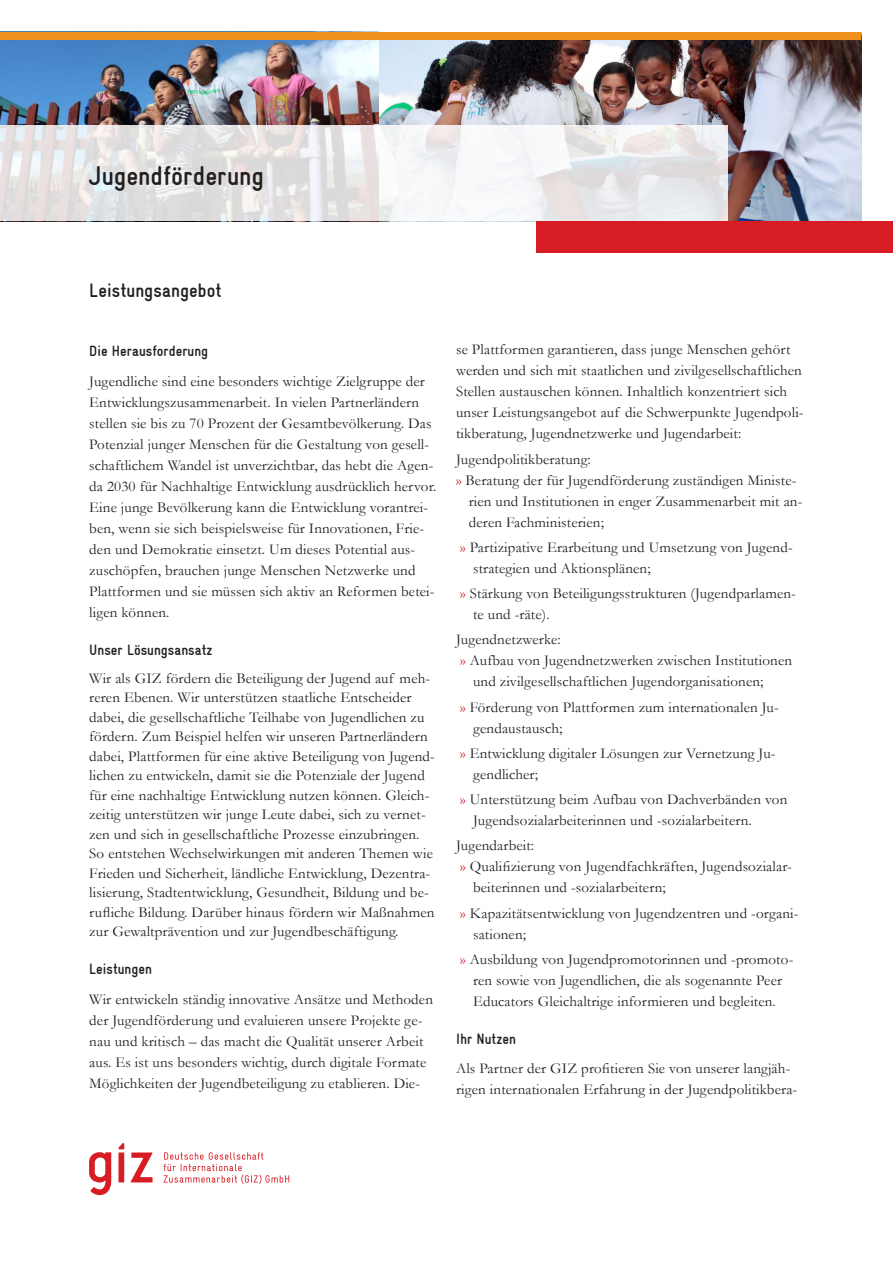
<style>
.page{position:relative;width:893px;height:1263px;background:#fff}
.page>*{position:absolute;margin:0;border:0;box-sizing:border-box;transform-origin:0 0}
.Titel{font:700 condensed 27px "GIZ Gravur TT";color:#231f20}
.t1{font:700 condensed 19.5px "GIZ Gravur TT";color:#231f20}
.Fliesstext{font:15px/21px "Garamond";letter-spacing:.01em;color:#231f20}
.Fliesstext-2{font:700 condensed 15px "GIZ Gravur TT";color:#231f20}
.Überschrift{font:700 condensed 15px "GIZ Gravur TT";color:#231f20}
.s1{color:#d81c23}
</style>
<div class="page">
<img style="left:0;top:39px;width:861px;height:182px">
<div style="left:536px;top:221px;width:357px;height:32px;background:#d81c23"></div>
<svg style="left:89px;top:1152px;width:22px;height:43px"></svg>
<svg style="left:131px;top:1152px;width:22px;height:30px"></svg>
<svg style="left:118px;top:1143px;width:6px;height:39px"></svg>
<svg style="left:164px;top:1152px;width:125px;height:32px"></svg>
<svg style="left:0;top:125px;width:727px;height:96px"></svg>
<div style="left:0;top:32px;width:861px;height:7px;background:#ef8f1c"></div>
<p class="Titel" style="left:89px;top:161px;width:176px">Jugendförderung</p>
<h2 class="t1" style="left:89px;top:279px;width:134px">Leistungsangebot</h2>
<p class="Überschrift" style="left:89px;top:343px;width:120px">Die Herausforderung</p>
<p class="Fliesstext" style="left:89px;top:370px;width:349px">Jugendliche sind eine besonders wichtige Zielgruppe der Entwicklungszusammenarbeit. In vielen Partnerländern stellen sie bis zu 70 Prozent der Gesamtbevölkerung. Das Potenzial junger Menschen für die Gestaltung von gesell&shy;schaftlichem Wandel ist unverzichtbar, das hebt die Agen&shy;da 2030 für Nachhaltige Entwicklung ausdrücklich hervor.<br>Eine junge Bevölkerung kann die Entwicklung vorantrei&shy;ben, wenn sie sich beispielsweise für Innovationen, Frie&shy;den und Demokratie einsetzt. Um dieses Potential aus&shy;zuschöpfen, brauchen junge Menschen Netzwerke und Plattformen und sie müssen sich aktiv an Reformen betei&shy;ligen können.</p>
<p class="Fliesstext-2" style="left:89px;top:641px;width:125px">Unser Lösungsansatz</p>
<p class="Fliesstext" style="left:89px;top:668px;width:347px;line-height:19.5px">Wir als GIZ fördern die Beteiligung der Jugend auf meh&shy;reren Ebenen. Wir unterstützen staatliche Entscheider dabei, die gesellschaftliche Teilhabe von Jugendlichen zu fördern. Zum Beispiel helfen wir unseren Partnerländern dabei, Plattformen für eine aktive Beteiligung von Jugend&shy;lichen zu entwickeln, damit sie die Potenziale der Jugend für eine nachhaltige Entwicklung nutzen können. Gleich&shy;zeitig unterstützen wir junge Leute dabei, sich zu vernet&shy;zen und sich in gesellschaftliche Prozesse einzubringen.<br>So entstehen Wechselwirkungen mit anderen Themen wie Frieden und Sicherheit, ländliche Entwicklung, Dezentra&shy;lisierung, Stadtentwicklung, Gesundheit, Bildung und be&shy;rufliche Bildung. Darüber hinaus fördern wir Maßnahmen zur Gewaltprävention und zur Jugendbeschäftigung.</p>
<p class="Fliesstext-2" style="left:89px;top:961px;width:64px">Leistungen</p>
<p class="Fliesstext" style="left:89px;top:988px;width:345px">Wir entwickeln ständig innovative Ansätze und Methoden der Jugendförderung und evaluieren unsere Projekte ge&shy;nau und kritisch – das macht die Qualität unserer Arbeit aus. Es ist uns besonders wichtig, durch digitale Formate Möglichkeiten der Jugendbeteiligung zu etablieren. Die-</p>
<p class="Fliesstext" style="left:456px;top:339px;width:349px">se Plattformen garantieren, dass junge Menschen gehört werden und sich mit staatlichen und zivilgesellschaftlichen Stellen austauschen können. Inhaltlich konzentriert sich unser Leistungsangebot auf die Schwerpunkte Jugendpoli&shy;tikberatung, Jugendnetzwerke und Jugendarbeit:</p>
<p class="Fliesstext" style="left:456px;top:448px;width:136px">Jugendpolitikberatung:</p>
<p class="Fliesstext" style="left:469px;top:469px;width:335px;text-indent:-13px"><span class="s1">»</span> Beratung der für Jugendförderung zuständigen Ministe&shy;rien und Institutionen in enger Zusammenarbeit mit an&shy;deren Fachministerien;</p>
<p class="Fliesstext" style="left:473px;top:536px;width:321px;text-indent:-13px"><span class="s1">»</span> Partizipative Erarbeitung und Umsetzung von Jugend&shy;strategien und Aktionsplänen;</p>
<p class="Fliesstext" style="left:473px;top:582px;width:324px;text-indent:-13px"><span class="s1">»</span> Stärkung von Beteiligungsstrukturen (Jugendparlamen&shy;te und -räte).</p>
<p class="Fliesstext" style="left:456px;top:629px;width:106px">Jugendnetzwerke:</p>
<p class="Fliesstext" style="left:473px;top:650px;width:320px;text-indent:-13px"><span class="s1">»</span> Aufbau von Jugendnetzwerken zwischen Institutionen und zivilgesellschaftlichen Jugendorganisationen;</p>
<p class="Fliesstext" style="left:473px;top:696px;width:307px;text-indent:-13px"><span class="s1">»</span> Förderung von Plattformen zum internationalen Ju&shy;gendaustausch;</p>
<p class="Fliesstext" style="left:473px;top:742px;width:304px;text-indent:-13px"><span class="s1">»</span> Entwicklung digitaler Lösungen zur Vernetzung Ju&shy;gendlicher;</p>
<p class="Fliesstext" style="left:473px;top:788px;width:316px;text-indent:-13px"><span class="s1">»</span> Unterstützung beim Aufbau von Dachverbänden von<br>Jugendsozialarbeiterinnen und -sozialarbeitern.</p>
<p class="Fliesstext" style="left:456px;top:835px;width:80px">Jugendarbeit:</p>
<p class="Fliesstext" style="left:473px;top:856px;width:320px;text-indent:-13px"><span class="s1">»</span> Qualifizierung von Jugendfachkräften, Jugendsozialar&shy;beiterinnen und -sozialarbeitern;</p>
<p class="Fliesstext" style="left:473px;top:902px;width:327px;text-indent:-13px"><span class="s1">»</span> Kapazitätsentwicklung von Jugendzentren und -organi&shy;sationen;</p>
<p class="Fliesstext" style="left:460px;top:948px;width:335px;text-align:center"><span class="s1">»</span> Ausbildung von Jugendpromotorinnen und -promoto&shy;ren sowie von Jugendlichen, die als sogenannte Peer<br>Educators Gleichaltrige informieren und begleiten.</p>
<p class="Fliesstext-2" style="left:456px;top:1030px;width:61px">Ihr Nutzen</p>
<p class="Fliesstext" style="left:456px;top:1058px;width:343px">Als Partner der GIZ profitieren Sie von unserer langjäh&shy;rigen internationalen Erfahrung in der Jugendpolitikbera-</p>
</div>
